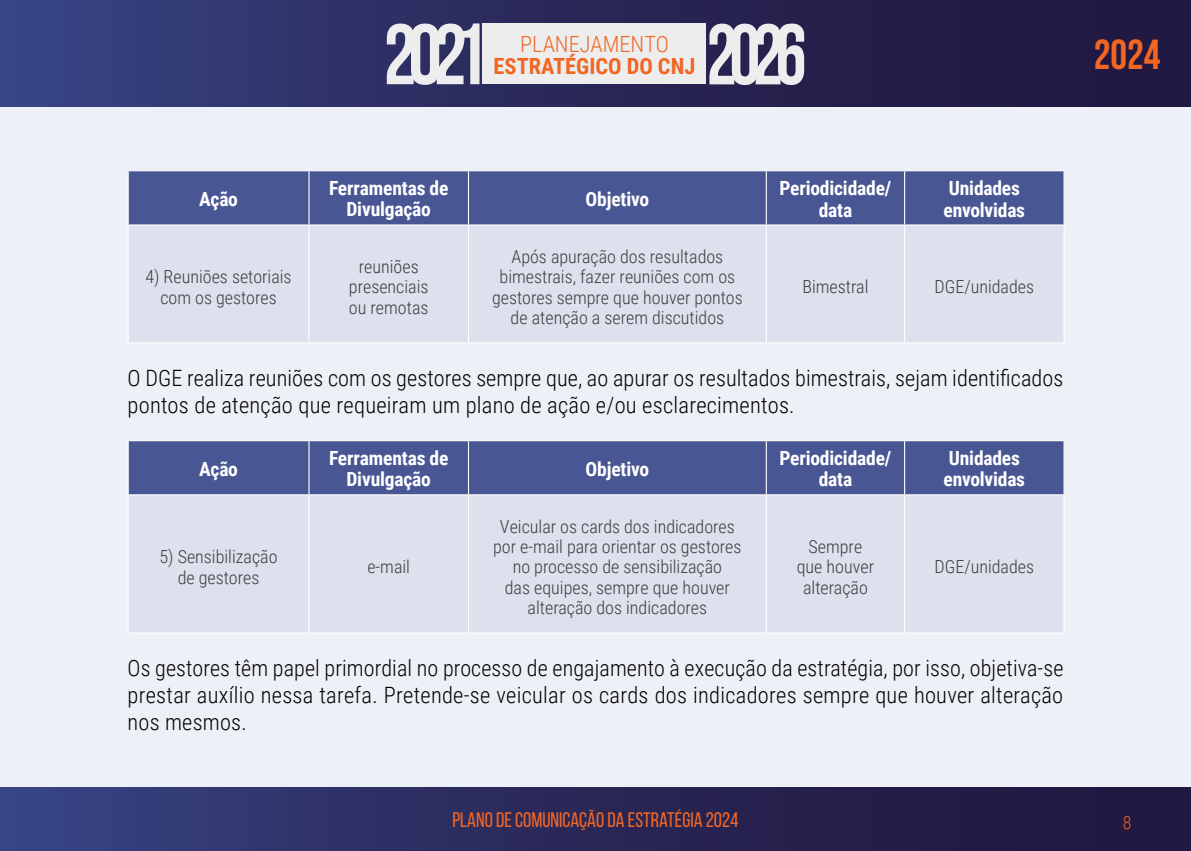
<style>
.page{position:relative;width:1191px;height:851px;background:#fff}
.page>*{position:absolute;margin:0;border:0;box-sizing:border-box;transform-origin:0 0}
.t1{font:700 42px "Bebas Neue";color:#f26624}
.t2{font:300 22.5px/27px "Roboto Condensed";letter-spacing:.01em;color:#000}
.t3{font:700 22.35px "Roboto Condensed";color:#f26624}
.t4{font:300 22.35px "Roboto Condensed";color:#f26624}
.t5{font:21px "Bebas Neue";color:#f26624}
.t6{font:700 19.5px/21px "Roboto Condensed";letter-spacing:-.01em;color:#fff;text-align:center}
.t7{font:300 18px/20.2px "Roboto Condensed";color:#3c3c3b;text-align:center}
.t8{font:300 18px "Roboto Condensed";color:#f26624}
</style>
<div class="page">
<div style="left:0;top:0;width:1191px;height:850px;background:#eef0f7"></div>
<div style="left:0;top:0;width:1191px;height:106px;background:linear-gradient(to right,#36417f,#1e1237)"></div>
<div style="left:0;top:787px;width:1191px;height:63px;background:linear-gradient(to right,#36417e,#1e1237)"></div>
<div style="left:482px;top:24px;width:224px;height:60px;background:#ededed"></div>
<svg style="left:387px;top:23px;width:92px;height:62px"></svg>
<svg style="left:709px;top:24px;width:95px;height:61px"></svg>
<div style="left:129px;top:171px;width:934px;height:53px;background:#495694"></div>
<div style="left:129px;top:226px;width:934px;height:116px;background:#dde1ee"></div>
<hr style="left:468px;top:171px;width:1px;height:53px;background:#fff">
<hr style="left:765px;top:171px;width:2px;height:53px;background:#fff">
<hr style="left:904px;top:171px;width:1px;height:53px;background:#fff">
<hr style="left:308px;top:225px;width:1px;height:117px;background:#fff">
<hr style="left:468px;top:225px;width:1px;height:117px;background:#fff">
<hr style="left:765px;top:225px;width:2px;height:117px;background:#fff">
<hr style="left:904px;top:225px;width:1px;height:117px;background:#fff">
<hr style="left:128px;top:170px;width:181px;height:1px;background:#fff">
<hr style="left:128px;top:171px;width:1px;height:53px;background:#fff">
<hr style="left:309px;top:170px;width:159px;height:1px;background:#fff">
<hr style="left:308px;top:171px;width:1px;height:53px;background:#fff">
<hr style="left:468px;top:170px;width:298px;height:1px;background:#fff">
<hr style="left:766px;top:170px;width:138px;height:1px;background:#fff">
<hr style="left:904px;top:170px;width:160px;height:1px;background:#fff">
<hr style="left:1063px;top:171px;width:1px;height:53px;background:#fff">
<hr style="left:128px;top:224px;width:181px;height:1px;background:#fff">
<hr style="left:128px;top:225px;width:1px;height:117px;background:#fff">
<hr style="left:309px;top:224px;width:159px;height:1px;background:#fff">
<hr style="left:468px;top:224px;width:298px;height:1px;background:#fff">
<hr style="left:766px;top:224px;width:138px;height:1px;background:#fff">
<hr style="left:904px;top:224px;width:160px;height:1px;background:#fff">
<hr style="left:1063px;top:225px;width:1px;height:117px;background:#fff">
<hr style="left:128px;top:342px;width:181px;height:1px;background:#fff">
<hr style="left:309px;top:342px;width:159px;height:1px;background:#fff">
<hr style="left:468px;top:342px;width:298px;height:1px;background:#fff">
<hr style="left:766px;top:342px;width:138px;height:1px;background:#fff">
<hr style="left:904px;top:342px;width:160px;height:1px;background:#fff">
<div style="left:129px;top:441px;width:934px;height:53px;background:#495694"></div>
<div style="left:129px;top:496px;width:934px;height:136px;background:#dde1ee"></div>
<hr style="left:308px;top:441px;width:1px;height:53px;background:#fff">
<hr style="left:468px;top:441px;width:1px;height:53px;background:#fff">
<hr style="left:765px;top:441px;width:2px;height:53px;background:#fff">
<hr style="left:904px;top:441px;width:1px;height:53px;background:#fff">
<hr style="left:308px;top:495px;width:1px;height:137px;background:#fff">
<hr style="left:468px;top:495px;width:1px;height:137px;background:#fff">
<hr style="left:765px;top:495px;width:2px;height:137px;background:#fff">
<hr style="left:904px;top:495px;width:1px;height:137px;background:#fff">
<hr style="left:128px;top:440px;width:181px;height:1px;background:#fff">
<hr style="left:128px;top:441px;width:1px;height:53px;background:#fff">
<hr style="left:309px;top:440px;width:159px;height:1px;background:#fff">
<hr style="left:468px;top:440px;width:298px;height:1px;background:#fff">
<hr style="left:766px;top:440px;width:138px;height:1px;background:#fff">
<hr style="left:904px;top:440px;width:160px;height:1px;background:#fff">
<hr style="left:1063px;top:441px;width:1px;height:53px;background:#fff">
<hr style="left:128px;top:494px;width:181px;height:1px;background:#fff">
<hr style="left:128px;top:495px;width:1px;height:137px;background:#fff">
<hr style="left:309px;top:494px;width:159px;height:1px;background:#fff">
<hr style="left:468px;top:494px;width:298px;height:1px;background:#fff">
<hr style="left:766px;top:494px;width:138px;height:1px;background:#fff">
<hr style="left:904px;top:494px;width:160px;height:1px;background:#fff">
<hr style="left:1063px;top:495px;width:1px;height:137px;background:#fff">
<hr style="left:128px;top:632px;width:181px;height:1px;background:#fff">
<hr style="left:309px;top:632px;width:159px;height:1px;background:#fff">
<hr style="left:468px;top:632px;width:298px;height:1px;background:#fff">
<hr style="left:766px;top:632px;width:138px;height:1px;background:#fff">
<hr style="left:904px;top:632px;width:160px;height:1px;background:#fff">
<p class="t4" style="left:520px;top:28px;width:150px">PLANEJAMENTO</p>
<p class="t3" style="left:493px;top:51px;width:203px">ESTRATÉGICO DO CNJ</p>
<h1 class="t1" style="left:1094px;top:31px;width:68px">2024</h1>
<p class="t6" style="left:199px;top:188px;width:40px">Ação</p>
<p class="t6" style="left:329px;top:177px;width:121px">Ferramentas de<br>Divulgação</p>
<p class="t6" style="left:585px;top:188px;width:65px">Objetivo</p>
<p class="t6" style="left:779px;top:177px;width:113px">Periodicidade/ data</p>
<p class="t6" style="left:943px;top:177px;width:83px;text-align:left">Unidades envolvidas</p>
<p class="t7" style="left:145px;top:266px;width:148px">4) Reuniões setoriais com os gestores</p>
<p class="t7" style="left:349px;top:256px;width:81px">reuniões presenciais ou remotas</p>
<p class="t7" style="left:492px;top:246px;width:252px">Após apuração dos resultados bimestrais, fazer reuniões com os gestores sempre que houver pontos de atenção a serem discutidos</p>
<p class="t7" style="left:802px;top:276px;width:67px">Bimestral</p>
<p class="t7" style="left:934px;top:276px;width:101px">DGE/unidades</p>
<p class="t2" style="left:128px;top:363px;width:937px">O DGE realiza reuniões com os gestores sempre que, ao apurar os resultados bimestrais, sejam identificados pontos de atenção que requeiram um plano de ação e/ou esclarecimentos.</p>
<p class="t6" style="left:199px;top:457px;width:40px">Ação</p>
<p class="t6" style="left:329px;top:447px;width:121px">Ferramentas de<br>Divulgação</p>
<p class="t6" style="left:585px;top:457px;width:65px">Objetivo</p>
<p class="t6" style="left:779px;top:447px;width:113px">Periodicidade/ data</p>
<p class="t6" style="left:943px;top:447px;width:83px;text-align:left">Unidades envolvidas</p>
<p class="t7" style="left:160px;top:546px;width:119px">5) Sensibilização de gestores</p>
<p class="t7" style="left:367px;top:556px;width:44px">e-mail</p>
<p class="t7" style="left:493px;top:515px;width:250px">Veicular os cards dos indicadores por e-mail para orientar os gestores no processo de sensibilização<br>das equipes, sempre que houver alteração dos indicadores</p>
<p class="t7" style="left:797px;top:536px;width:79px">Sempre que houver alteração</p>
<p class="t7" style="left:934px;top:556px;width:101px">DGE/unidades</p>
<p class="t2" style="left:128px;top:653px;width:937px;text-align:justify">Os gestores têm papel primordial no processo de engajamento à execução da estratégia, por isso, objetiva-se prestar auxílio nessa tarefa. Pretende-se veicular os cards dos indicadores sempre que houver alteração nos mesmos.</p>
<p class="t5" style="left:452px;top:808px;width:288px">PLANO DE COMUNICAÇÃO DA ESTRATÉGIA 2024</p>
<p class="t8" style="left:1122px;top:809px;width:10px">8</p>
</div>
